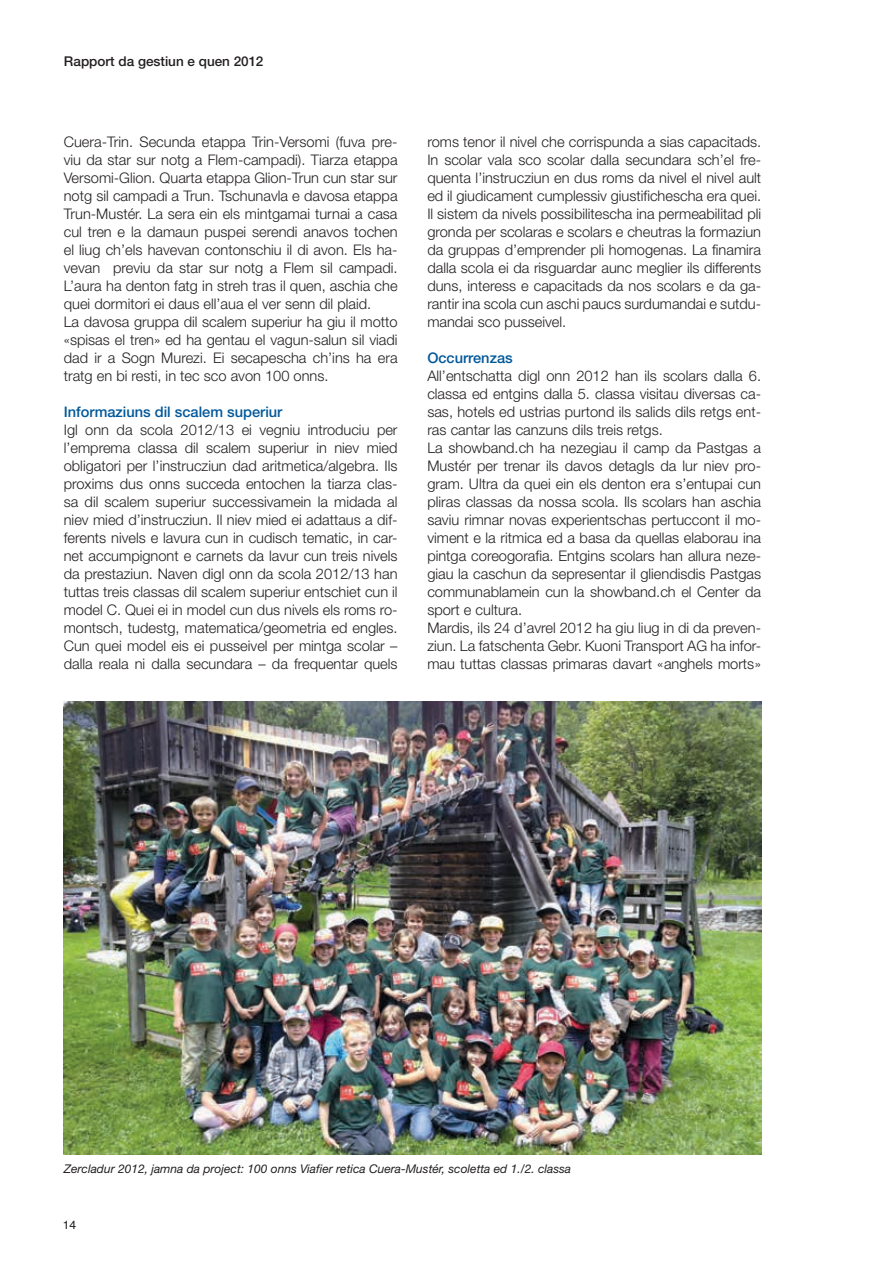
<style>
.page{position:relative;width:893px;height:1263px;background:#fff}
.page>*{position:absolute;margin:0;border:0;box-sizing:border-box;transform-origin:0 0}
.t1{font:300 14.7px/18px "Helvetica Neue";color:#231f20}
.t2{font:500 14.7px "Helvetica Neue";color:#005899}
.t3{font:500 13.5px "Helvetica Neue";color:#231f20}
.t4{font:italic 12px "Helvetica Neue";color:#231f20}
.t5{font:12px "Helvetica";color:#231f20}
</style>
<div class="page">
<img style="left:64px;top:701px;width:697px;height:454px">
<p class="t3" style="left:64px;top:53px;width:201px">Rapport da gestiun e quen 2012</p>
<p class="t1" style="left:64px;top:132px;width:335px">Cuera-Trin. Secunda etappa Trin-Versomi (fuva pre&shy;viu da star sur notg a Flem-campadi). Tiarza etappa Versomi-Glion. Quarta etappa Glion-Trun cun star sur notg sil campadi a Trun. Tschunavla e davosa etappa Trun-Mustér. La sera ein els mintgamai turnai a casa cul tren e la damaun puspei serendi anavos tochen el liug ch’els havevan contonschiu il di avon. Els ha&shy;vevan previu da star sur notg a Flem sil campadi.<br>L’aura ha denton fatg in streh tras il quen, aschia che quei dormitori ei daus ell’aua el ver senn dil plaid.<br>La davosa gruppa dil scalem superiur ha giu il motto «spisas el tren» ed ha gentau el vagun-salun sil viadi dad ir a Sogn Murezi. Ei secapescha ch’ins ha era tratg en bi resti, in tec sco avon 100 onns.</p>
<p class="t2" style="left:64px;top:403px;width:220px">Informaziuns dil scalem superiur</p>
<p class="t1" style="left:64px;top:420px;width:335px;text-align:justify">Igl onn da scola 2012/13 ei vegniu introduciu per l’emprema classa dil scalem superiur in niev mied obligatori per l’instrucziun dad aritmetica/algebra. Ils proxims dus onns succeda entochen la tiarza clas&shy;sa dil scalem superiur successivamein la midada al niev mied d’instrucziun. Il niev mied ei adattaus a dif&shy;ferents nivels e lavura cun in cudisch tematic, in car&shy;net accumpignont e carnets da lavur cun treis nivels da prestaziun. Naven digl onn da scola 2012/13 han tuttas treis classas dil scalem superiur entschiet cun il model C. Quei ei in model cun dus nivels els roms ro&shy;montsch, tudestg, matematica/geometria ed engles.<br>Cun quei model eis ei pusseivel per mintga scolar – dalla reala ni dalla secundara – da frequentar quels</p>
<p class="t1" style="left:427px;top:132px;width:335px;text-align:justify">roms tenor il nivel che corrispunda a sias capacitads.<br>In scolar vala sco scolar dalla secundara sch’el fre&shy;quenta l’instrucziun en dus roms da nivel el nivel ault ed il giudicament cumplessiv giustifichescha era quei.<br>Il sistem da nivels possibilitescha ina permeabilitad pli gronda per scolaras e scolars e cheutras la formaziun da gruppas d’emprender pli homogenas. La finamira dalla scola ei da risguardar aunc meglier ils differents duns, interess e capacitads da nos scolars e da ga&shy;rantir ina scola cun aschi paucs surdumandai e sutdu&shy;mandai sco pusseivel.</p>
<p class="t2" style="left:427px;top:349px;width:87px">Occurrenzas</p>
<p class="t1" style="left:427px;top:366px;width:335px">All’entschatta digl onn 2012 han ils scolars dalla 6. classa ed entgins dalla 5. classa visitau diversas ca&shy;sas, hotels ed ustrias purtond ils salids dils retgs ent&shy;ras cantar las canzuns dils treis retgs.<br>La showband.ch ha nezegiau il camp da Pastgas a Mustér per trenar ils davos detagls da lur niev pro&shy;gram. Ultra da quei ein els denton era s’entupai cun pliras classas da nossa scola. Ils scolars han aschia saviu rimnar novas experientschas pertuccont il mo&shy;viment e la ritmica ed a basa da quellas elaborau ina pintga coreogorafia. Entgins scolars han allura neze&shy;giau la caschun da sepresentar il gliendisdis Pastgas communablamein cun la showband.ch el Center da sport e cultura.<br>Mardis, ils 24 d’avrel 2012 ha giu liug in di da preven&shy;ziun. La fatschenta Gebr. Kuoni Transport AG ha infor&shy;mau tuttas classas primaras davart «anghels morts»</p>
<p class="t4" style="left:64px;top:1161px;width:509px">Zercladur 2012, jamna da project: 100 onns Viafier retica Cuera-Mustér, scoletta ed 1./2. classa</p>
<p class="t5" style="left:63px;top:1215px;width:15px">14</p>
</div>
